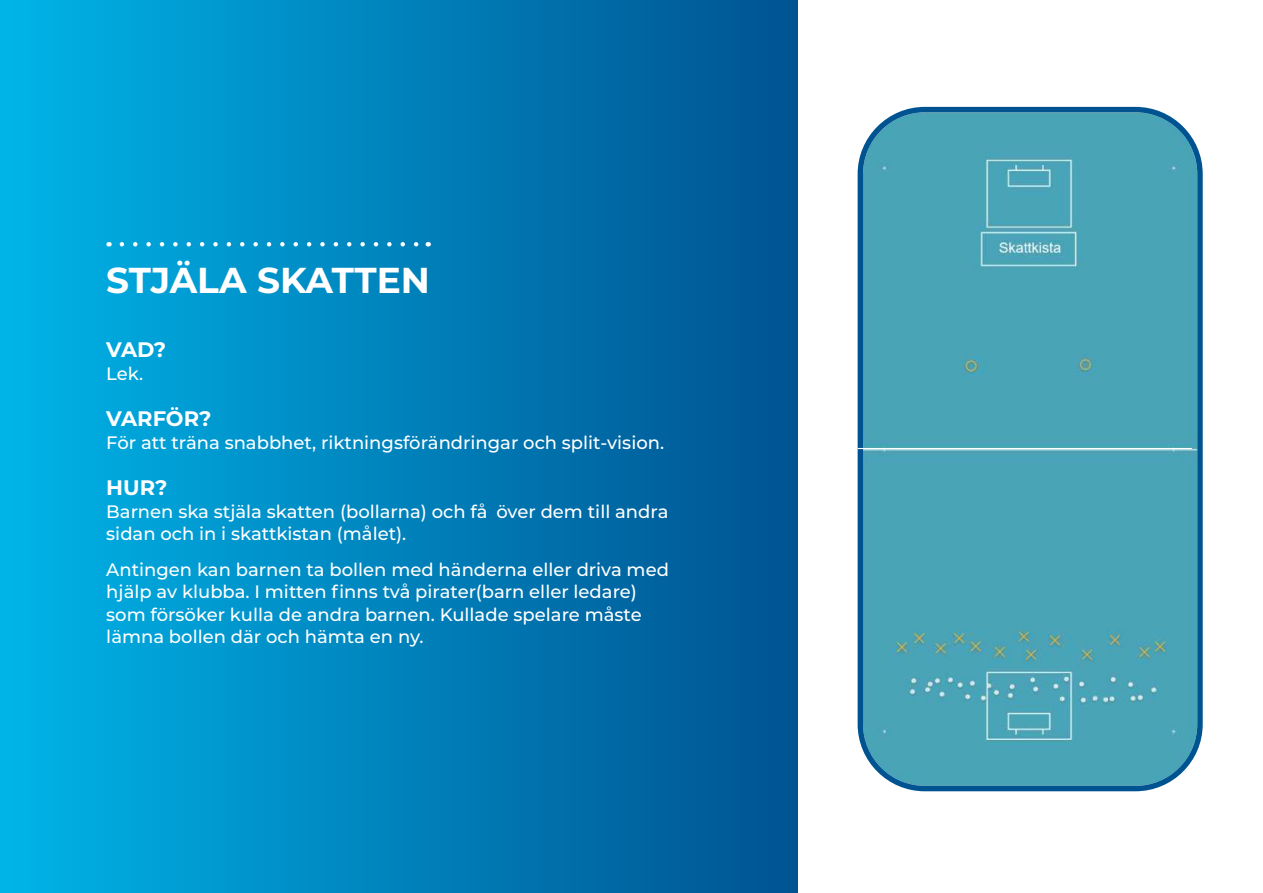
<style>
.page{position:relative;width:1263px;height:893px;background:#fff}
.page>*{position:absolute;margin:0;border:0;box-sizing:border-box;transform-origin:0 0}
.t1{font:700 36px "Montserrat";color:#fff}
.t2{font:700 21px "Montserrat";color:#fff}
.t3{font:500 18px/22.5px "Montserrat";color:#fff}
</style>
<div class="page">
<div style="left:0;top:0;width:797px;height:893px;background:linear-gradient(to right,#00b4e8,#005290)"></div>
<svg style="left:122px;top:242px;width:299px;height:5px"></svg>
<img style="left:864px;top:113px;width:333px;height:672px">
<div style="left:858px;top:107px;width:345px;height:684px;border:5px solid #005391;border-radius:64px"></div>
<hr style="left:858px;top:448px;width:334px;height:1px;background:#fff">
<h1 class="t1" style="left:106px;top:257px;width:325px">STJÄLA SKATTEN</h1>
<p class="t2" style="left:106px;top:337px;width:62px">VAD?</p>
<p class="t3" style="left:106px;top:363px;width:38px">Lek.</p>
<p class="t2" style="left:106px;top:405px;width:107px">VARFÖR?</p>
<p class="t3" style="left:106px;top:432px;width:559px">För att träna snabbhet, riktningsförändringar och split-vision.</p>
<p class="t2" style="left:106px;top:474px;width:63px">HUR?</p>
<p class="t3" style="left:106px;top:500px;width:564px">Barnen ska stjäla skatten (bollarna) och få över dem till andra sidan och in i skattkistan (målet).</p>
<p class="t3" style="left:106px;top:558px;width:564px">Antingen kan barnen ta bollen med händerna eller driva med hjälp av klubba. I mitten finns två pirater(barn eller ledare) som försöker kulla de andra barnen. Kullade spelare måste lämna bollen där och hämta en ny.</p>
</div>
